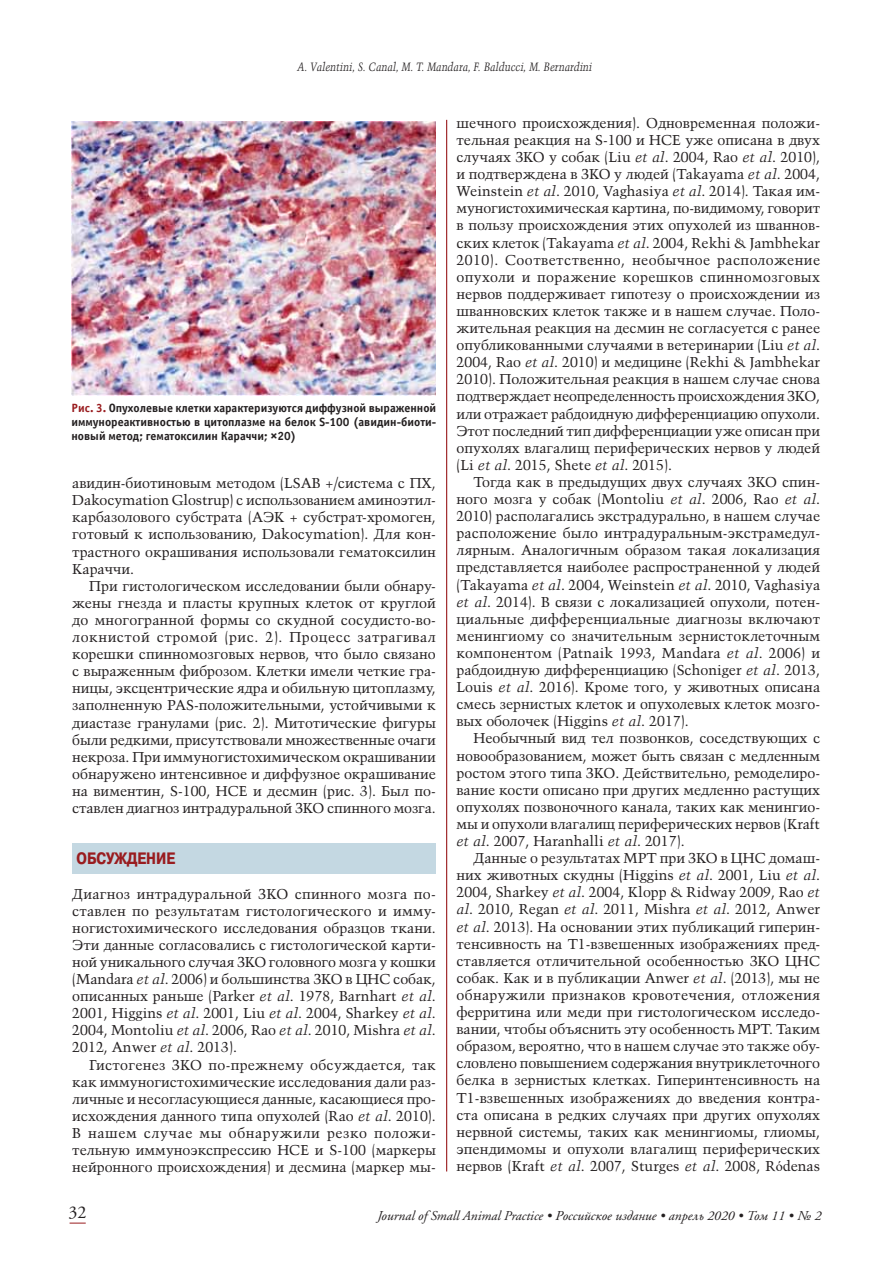
<style>
.page{position:relative;width:893px;height:1263px;background:#fff}
.page>*{position:absolute;margin:0;border:0;box-sizing:border-box;transform-origin:0 0}
.t1{font:18px "APC Garamond C";color:#231f20}
.t2{font:700 16.5px "Pragmatica Cond C";color:#991c1f}
.t3{font:14.25px/17.1px "Talisman";color:#231f20;text-align:justify}
.t4{font:italic 13.5px "APC Garamond C";color:#231f20}
.t5{font:700 12px/14.4px "Officina Sans C";color:#231f20;text-align:justify}
.t6{font:italic 12px "Talisman";color:#231f20;scale:.81 1}
.s1{color:#991c1f}
.s2{font-family:"Arial"}
.s3{font-style:italic}
.s4{font-family:"Times New Roman"}
</style>
<div class="page">
<svg style="left:70px;top:1223px;width:16px;height:1px"></svg>
<div style="left:72px;top:843px;width:363px;height:31px;background:#c4d8e2"></div>
<img style="left:72px;top:121px;width:364px;height:274px">
<hr style="left:446px;top:120px;width:1px;height:1052px;background:#991c1f">
<p class="t6" style="left:297px;top:63px;width:365px">A. Valentini, S. Canal, M. T. Mandara, F. Balducci, M. Bernardini</p>
<p class="t5" style="left:71px;top:401px;width:366px"><span class="s1">Рис. 3.</span> Опухолевые клетки характеризуются диффузной выраженной иммунореактивностью в цитоплазме на белок S-100 (авидин-биоти&shy;новый метод; гематоксилин Караччи; <span class="s2">×</span>20)</p>
<p class="t3" style="left:72px;top:475px;width:365px">авидин-биотиновым методом (LSAB +/система с ПХ, Dakocymation Glostrup) с использованием аминоэтил&shy;карбазолового субстрата (АЭК + субстрат-хромоген, готовый к использованию, Dakocymation). Для кон&shy;трастного окрашивания использовали гематоксилин Караччи.</p>
<p class="t3" style="left:72px;top:578px;width:365px;text-indent:17px">При гистологическом исследовании были обнару&shy;жены гнезда и пласты крупных клеток от круглой до многогранной формы со скудной сосудисто-во&shy;локнистой стромой (рис. 2). Процесс затрагивал корешки спинномозговых нервов, что было связано с выраженным фиброзом. Клетки имели четкие гра&shy;ницы, эксцентрические ядра и обильную цитоплазму, заполненную PAS-положительными, устойчивыми к диастазе гранулами (рис. 2). Митотические фигуры были редкими, присутствовали множественные очаги некроза. При иммуногистохимическом окрашивании обнаружено интенсивное и диффузное окрашивание на виментин, S-100, НСЕ и десмин (рис. 3). Был по&shy;ставлен диагноз интрадуральной ЗКО спинного мозга.</p>
<p class="t2" style="left:76px;top:849px;width:100px">ОБСУЖДЕНИЕ</p>
<p class="t3" style="left:72px;top:886px;width:365px">Диагноз интрадуральной ЗКО спинного мозга по&shy;ставлен по результатам гистологического и имму&shy;ногистохимического исследования образцов ткани.<br>Эти данные согласовались с гистологической карти&shy;ной уникального случая ЗКО головного мозга у кошки (Mandara <span class="s3">et al</span>. 2006) и большинства ЗКО в ЦНС собак, описанных раньше (Parker <span class="s3">et al</span>. 1978, Barnhart <span class="s3">et al</span>.<br>2001, Higgins <span class="s3">et al</span>. 2001, Liu <span class="s3">et al</span>. 2004, Sharkey <span class="s3">et al</span>.<br>2004, Montoliu <span class="s3">et al</span>. 2006, Rao <span class="s3">et al</span>. 2010, Mishra <span class="s3">et al</span>.<br>2012, Anwer <span class="s3">et al</span>. 2013).</p>
<p class="t3" style="left:72px;top:1057px;width:365px;text-indent:17px">Гистогенез ЗКО по-прежнему обсуждается, так как иммуногистохимические исследования дали раз&shy;личные и несогласующиеся данные, касающиеся про&shy;исхождения данного типа опухолей (Rao <span class="s3">et al</span>. 2010).<br>В нашем случае мы обнаружили резко положи&shy;тельную иммуноэкспрессию НСЕ и S-100 (маркеры нейронного происхождения) и десмина (маркер мы-</p>
<p class="t3" style="left:456px;top:115px;width:365px">шечного происхождения). Одновременная положи&shy;тельная реакция на S-100 и НСЕ уже описана в двух случаях ЗКО у собак (Liu <span class="s3">et al</span>. 2004, Rao <span class="s3">et al</span>. 2010), и подтверждена в ЗКО у людей (Takayama <span class="s3">et al</span>. 2004, Weinstein <span class="s3">et al</span>. 2010, Vaghasiya <span class="s3">et al</span>. 2014). Такая им&shy;муногистохимическая картина, по-видимому, говорит в пользу происхождения этих опухолей из шваннов&shy;ских клеток (Takayama <span class="s3">et al</span>. 2004, Rekhi &amp; Jambhekar 2010). Соответственно, необычное расположение опухоли и поражение корешков спинномозговых нервов поддерживает гипотезу о происхождении из шванновских клеток также и в нашем случае. Поло&shy;жительная реакция на десмин не согласуется с ранее опубликованными случаями в ветеринарии (Liu <span class="s3">et al</span>.<br>2004, Rao <span class="s3">et al</span>. 2010) и медицине (Rekhi &amp; Jambhekar 2010). Положительная реакция в нашем случае снова подтверждает неопределенность происхождения ЗКО, или отражает рабдоидную дифференциацию опухоли.<br>Этот последний тип дифференциации уже описан при опухолях влагалищ периферических нервов у людей (Li <span class="s3">et al</span>. 2015, Shete <span class="s3">et al</span>. 2015).</p>
<p class="t3" style="left:456px;top:474px;width:365px;text-indent:17px">Тогда как в предыдущих двух случаях ЗКО спин&shy;ного мозга у собак (Montoliu <span class="s3">et al</span>. 2006, Rao <span class="s3">et al</span>.<br>2010) располагались экстрадурально, в нашем случае расположение было интрадуральным-экстрамедул&shy;лярным. Аналогичным образом такая локализация представляется наиболее распространенной у людей (Takayama <span class="s3">et al</span>. 2004, Weinstein <span class="s3">et al</span>. 2010, Vaghasiya <span class="s3">et al</span>. 2014). В связи с локализацией опухоли, потен&shy;циальные дифференциальные диагнозы включают менингиому со значительным зернистоклеточным компонентом (Patnaik 1993, Mandara <span class="s3">et al</span>. 2006) и рабдоидную дифференциацию (Schoniger <span class="s3">et al</span>. 2013, Louis <span class="s3">et al</span>. 2016). Кроме того, у животных описана смесь зернистых клеток и опухолевых клеток мозго&shy;вых оболочек (Higgins <span class="s3">et al</span>. 2017).</p>
<p class="t3" style="left:456px;top:731px;width:365px;text-indent:17px">Необычный вид тел позвонков, соседствующих с новообразованием, может быть связан с медленным ростом этого типа ЗКО. Действительно, ремоделиро&shy;вание кости описано при других медленно растущих опухолях позвоночного канала, таких как менингио&shy;мы и опухоли влагалищ периферических нервов (Kraft <span class="s3">et al</span>. 2007, Haranhalli <span class="s3">et al</span>. 2017).</p>
<p class="t3" style="left:456px;top:850px;width:365px;text-indent:17px">Данные о результатах МРТ при ЗКО в ЦНС домаш&shy;них животных скудны (Higgins <span class="s3">et al</span>. 2001, Liu <span class="s3">et al</span>.<br>2004, Sharkey <span class="s3">et al</span>. 2004, Klopp &amp; Ridway 2009, Rao <span class="s3">et al</span>. 2010, Regan <span class="s3">et al</span>. 2011, Mishra <span class="s3">et al</span>. 2012, Anwer <span class="s3">et al</span>. 2013). На основании этих публикаций гиперин&shy;тенсивность на Т1-взвешенных изображениях пред&shy;ставляется отличительной особенностью ЗКО ЦНС собак. Как и в публикации Anwer <span class="s3">et al</span>. (2013), мы не обнаружили признаков кровотечения, отложения ферритина или меди при гистологическом исследо&shy;вании, чтобы объяснить эту особенность МРТ. Таким образом, вероятно, что в нашем случае это также обу&shy;словлено повышением содержания внутриклеточного белка в зернистых клетках. Гиперинтенсивность на Т1-взвешенных изображениях до введения контра&shy;ста описана в редких случаях при других опухолях нервной системы, таких как менингиомы, глиомы, эпендимомы и опухоли влагалищ периферических нервов (Kraft <span class="s3">et al</span>. 2007, Sturges <span class="s3">et al</span>. 2008, R<span class="s4">ó</span>denas</p>
<p class="t1" style="left:69px;top:1202px;width:19px">32</p>
<p class="t4" style="left:377px;top:1210px;width:446px">Journal of Small Animal Practice • Российское издание • апрель 2020 • Том 11 • № 2</p>
</div>
